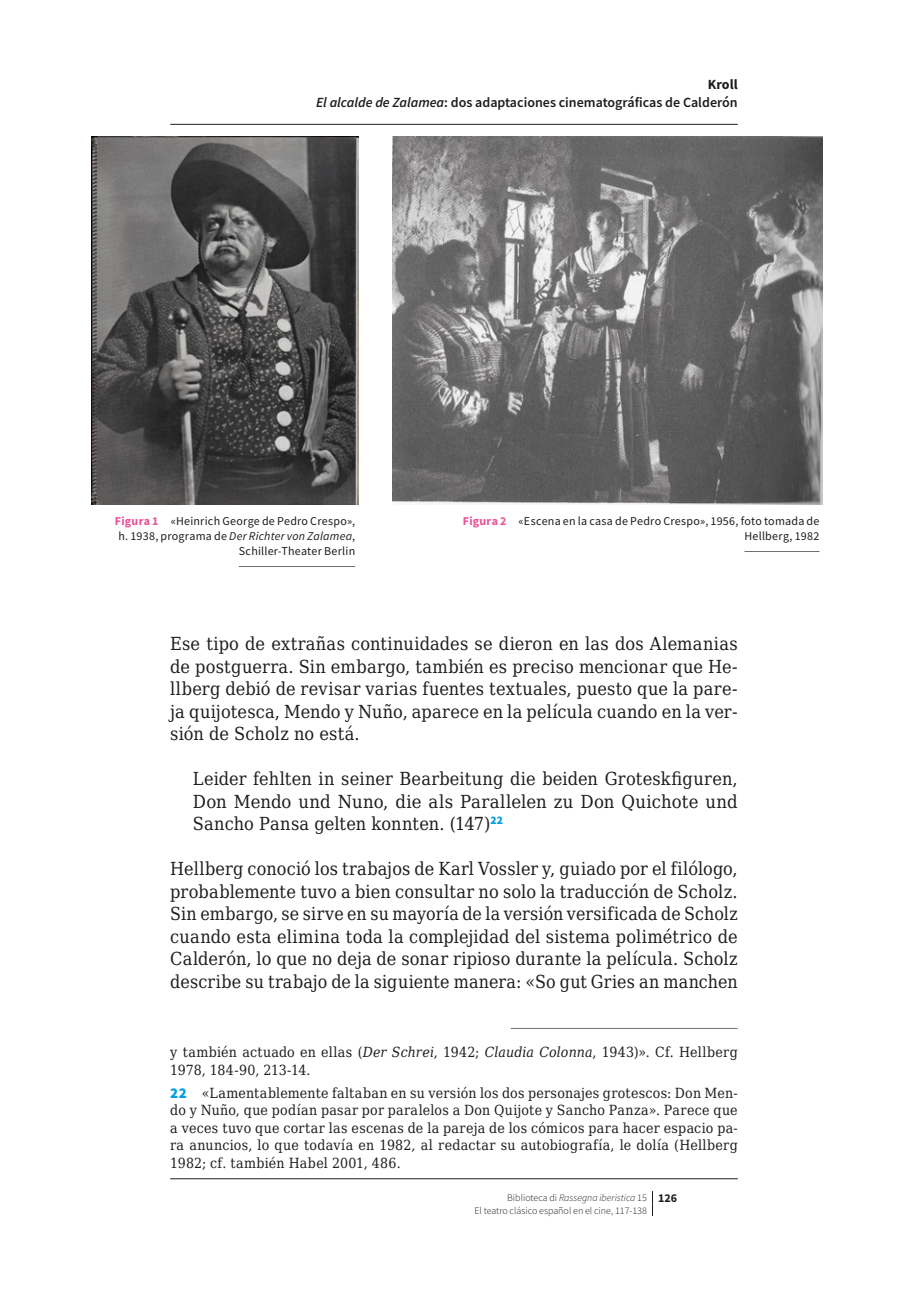
<style>
.page{position:relative;width:908px;height:1304px;background:#fff}
.page>*{position:absolute;margin:0;border:0;box-sizing:border-box;transform-origin:0 0}
.t1{font:18px/22.4px "DejaVu Serif Condensed";letter-spacing:.01em;color:#1d1d1b;text-align:justify}
.t2{font:14px/17.6px "DejaVu Serif Condensed";letter-spacing:.015em;color:#1d1d1b}
.t3{font:600 14px/18px "Source Sans Pro";color:#1d1d1b;text-align:right}
.t4{font:12px/15px "Source Sans Pro";letter-spacing:.02em;color:#1d1d1b;text-align:right}
.t5{font:300 10px/12.4px "Source Sans Pro";color:#1d1d1b}
.s1{font-weight:700}
.s2{font-style:italic}
.s3{font-weight:700;color:#ea5297}
.s4{font-family:"Source Sans Pro";font-weight:900;font-size:15px;color:#009fe3}
.s5{font-weight:700;font-size:12px}
</style>
<div class="page">
<svg style="left:652px;top:1191px;width:1px;height:25px"></svg>
<hr style="left:510px;top:1028px;width:227px;height:1px;background:#706f6f">
<img style="left:92px;top:136px;width:267px;height:369px">
<img style="left:392px;top:136px;width:430px;height:369px">
<hr style="left:744px;top:551px;width:75px;height:1px;background:#706f6f">
<hr style="left:239px;top:566px;width:116px;height:1px;background:#706f6f">
<hr style="left:170px;top:124px;width:567px;height:1px;background:#1d1d1b">
<hr style="left:170px;top:1178px;width:567px;height:1px;background:#1d1d1b">
<p class="t3" style="left:316px;top:76px;width:423px"><span class="s1">Kroll<br></span><span class="s2">El alcalde de Zalamea</span>: dos adaptaciones cinematográficas de Calderón</p>
<p class="t4" style="left:115px;top:513px;width:242px"><span class="s3">Figura 1</span> «Heinrich George de Pedro Crespo», h. 1938, programa de <span class="s2">Der Richter von Zalamea</span>,<br>Schiller-Theater Berlin</p>
<p class="t4" style="left:462px;top:513px;width:358px"><span class="s3">Figura 2</span> «Escena en la casa de Pedro Crespo», 1956, foto tomada de<br>Hellberg, 1982</p>
<p class="t1" style="left:170px;top:632px;width:568px">Ese tipo de extrañas continuidades se dieron en las dos Alemanias de postguerra. Sin embargo, también es preciso mencionar que He&shy;llberg debió de revisar varias fuentes textuales, puesto que la pare&shy;ja quijotesca, Mendo y Nuño, aparece en la película cuando en la ver&shy;sión de Scholz no está.</p>
<p class="t1" style="left:193px;top:767px;width:546px">Leider fehlten in seiner Bearbeitung die beiden Groteskfiguren, Don Mendo und Nuno, die als Parallelen zu Don Quichote und Sancho Pansa gelten konnten. (147)<sup>22</sup></p>
<p class="t1" style="left:170px;top:857px;width:568px">Hellberg conoció los trabajos de Karl Vossler y, guiado por el filólogo, probablemente tuvo a bien consultar no solo la traducción de Scholz.<br>Sin embargo, se sirve en su mayoría de la versión versificada de Scholz cuando esta elimina toda la complejidad del sistema polimétrico de Calderón, lo que no deja de sonar ripioso durante la película. Scholz describe su trabajo de la siguiente manera: «So gut Gries an manchen</p>
<p class="t2" style="left:170px;top:1043px;width:568px">y también actuado en ellas (<span class="s2">Der Schrei</span>, 1942; <span class="s2">Claudia Colonna</span>, 1943)». Cf. Hellberg<br>1978, 184-90, 213-14.</p>
<p class="t2" style="left:170px;top:1084px;width:568px;text-align:justify"><span class="s4">22</span> «Lamentablemente faltaban en su versión los dos personajes grotescos: Don Men&shy;do y Nuño, que podían pasar por paralelos a Don Quijote y Sancho Panza». Parece que a veces tuvo que cortar las escenas de la pareja de los cómicos para hacer espacio pa&shy;ra anuncios, lo que todavía en 1982, al redactar su autobiografía, le dolía (Hellberg 1982; cf. también Habel 2001, 486.</p>
<p class="t5" style="left:474px;top:1191px;width:204px;text-indent:33px">Biblioteca di <span class="s2">Rassegna iberistica</span> 15 <span class="s5">126<br></span>El teatro clásico español en el cine, 117-138</p>
</div>
